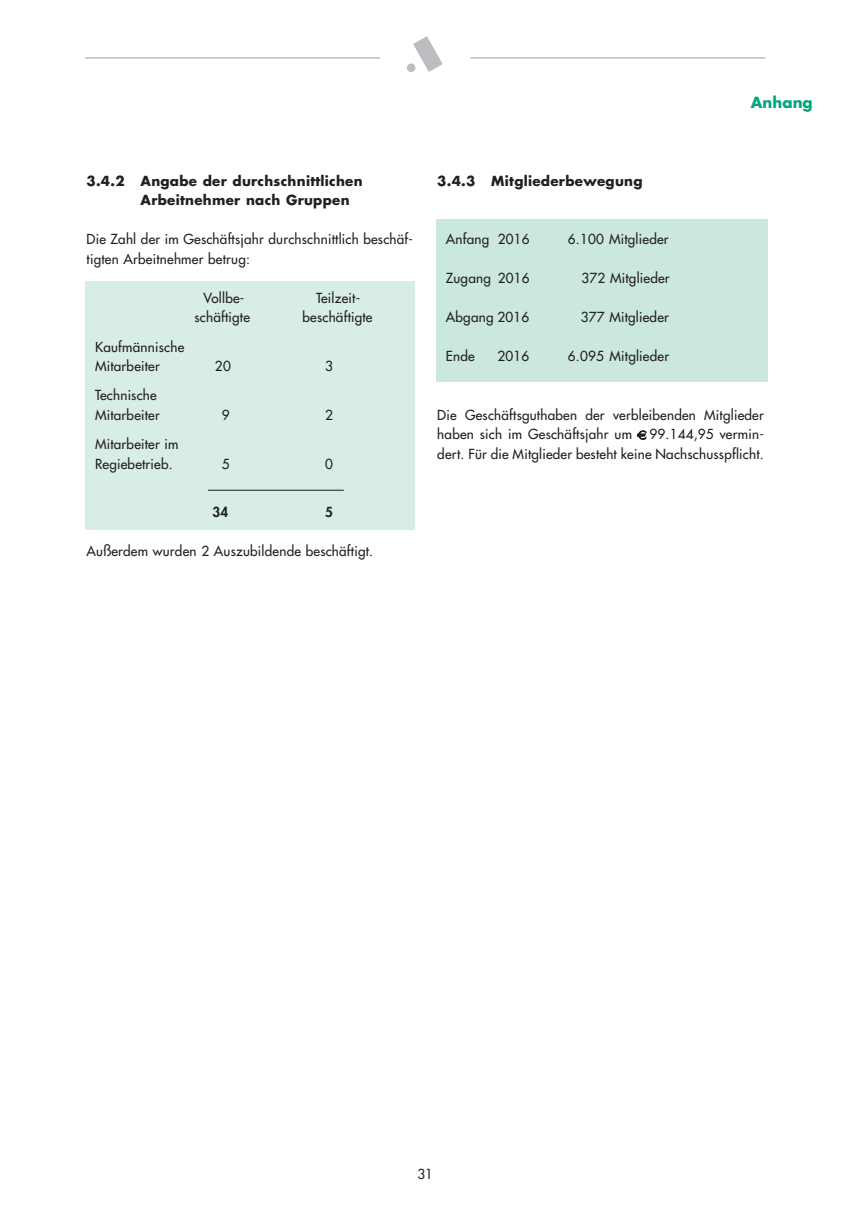
<style>
.page{position:relative;width:849px;height:1220px;background:#fff}
.page>*{position:absolute;margin:0;border:0;box-sizing:border-box;transform-origin:0 0}
.t1{font:700 15px "Futura";color:#00a77e}
.t2{font:13.5px/19.5px "Futura";letter-spacing:.015em;color:#231f20}
.t3{font:700 13.5px/19.5px "Futura";letter-spacing:.02em;color:#231f20}
.t4{font:800 13.5px "Futura";color:#231f20}
</style>
<div class="page">
<div style="left:436px;top:219px;width:331px;height:163px;background:#cae8de"></div>
<div style="left:85px;top:281px;width:330px;height:249px;background:#d7ede5"></div>
<svg style="left:413px;top:36px;width:30px;height:36px"></svg>
<div style="left:407px;top:63px;width:8px;height:9px;background:#bbbdc0;border-radius:50%"></div>
<hr style="left:85px;top:57px;width:295px;height:2px;background:#bbbdc0">
<hr style="left:470px;top:57px;width:295px;height:2px;background:#bbbdc0">
<hr style="left:208px;top:490px;width:136px;height:1px;background:#231f20">
<p class="t3" style="left:141px;top:172px;width:224px;text-indent:-54px">3.4.2 Angabe der durchschnittlichen<br>Arbeitnehmer nach Gruppen</p>
<p class="t2" style="left:87px;top:230px;width:328px">Die Zahl der im Geschäftsjahr durchschnittlich beschäf&shy;tigten Arbeitnehmer betrug:</p>
<p class="t2" style="left:204px;top:289px;width:42px">Vollbe-</p>
<p class="t2" style="left:316px;top:289px;width:46px">Teilzeit-</p>
<p class="t2" style="left:195px;top:308px;width:57px">schäftigte</p>
<p class="t2" style="left:303px;top:308px;width:72px">beschäftigte</p>
<p class="t2" style="left:95px;top:338px;width:91px">Kaufmännische<br>Mitarbeiter</p>
<p class="t2" style="left:215px;top:357px;width:17px">20</p>
<p class="t2" style="left:325px;top:357px;width:9px">3</p>
<p class="t2" style="left:95px;top:386px;width:66px">Technische<br>Mitarbeiter</p>
<p class="t2" style="left:222px;top:406px;width:9px">9</p>
<p class="t2" style="left:325px;top:406px;width:9px">2</p>
<p class="t2" style="left:95px;top:435px;width:85px">Mitarbeiter im<br>Regiebetrieb.</p>
<p class="t2" style="left:222px;top:455px;width:9px">5</p>
<p class="t2" style="left:325px;top:455px;width:9px">0</p>
<p class="t4" style="left:213px;top:506px;width:17px">34</p>
<p class="t4" style="left:325px;top:506px;width:9px">5</p>
<p class="t2" style="left:87px;top:542px;width:288px">Außerdem wurden 2 Auszubildende beschäftigt.</p>
<p class="t3" style="left:437px;top:172px;width:207px">3.4.3 Mitgliederbewegung</p>
<p class="t2" style="left:446px;top:230px;width:85px">Anfang 2016</p>
<p class="t2" style="left:568px;top:230px;width:102px">6.100 Mitglieder</p>
<p class="t2" style="left:446px;top:269px;width:85px">Zugang 2016</p>
<p class="t2" style="left:582px;top:269px;width:90px">372 Mitglieder</p>
<p class="t2" style="left:446px;top:308px;width:85px">Abgang 2016</p>
<p class="t2" style="left:581px;top:308px;width:90px">377 Mitglieder</p>
<p class="t2" style="left:446px;top:347px;width:30px">Ende</p>
<p class="t2" style="left:498px;top:347px;width:33px">2016</p>
<p class="t2" style="left:568px;top:347px;width:103px">6.095 Mitglieder</p>
<p class="t1" style="left:751px;top:95px;width:63px">Anhang</p>
<p class="t2" style="left:437px;top:406px;width:328px">Die Geschäftsguthaben der verbleibenden Mitglieder haben sich im Geschäftsjahr um</p>
<p class="t2" style="left:437px;top:425px;width:328px;text-align:right">99.144,95 vermin-<br>dert. Für die Mitglieder besteht keine Nachschusspflicht.</p>
<p class="t2" style="left:417px;top:1164px;width:17px">31</p>
</div>
